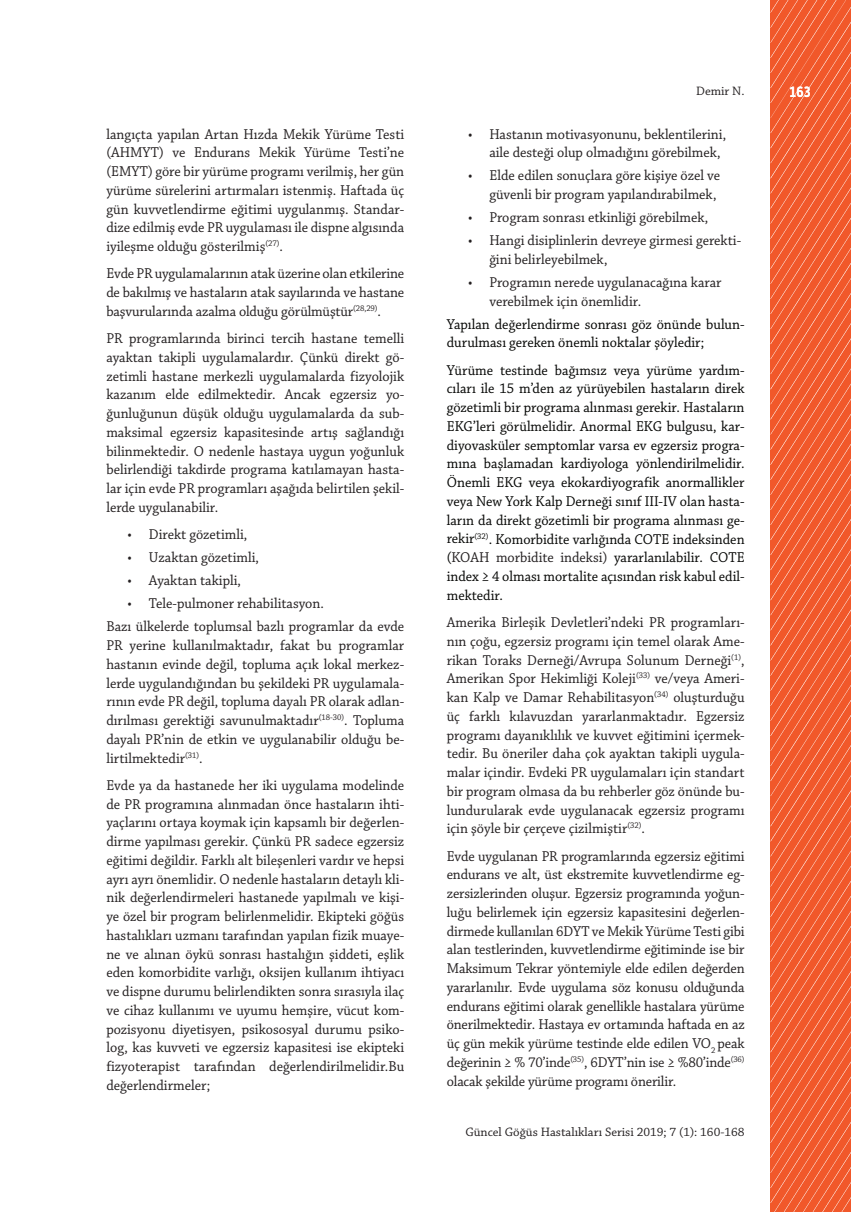
<style>
.page{position:relative;width:851px;height:1212px;background:#fff}
.page>*{position:absolute;margin:0;border:0;box-sizing:border-box;transform-origin:0 0}
.t1{font:15px/18.8px "Chaparral Pro";color:#231f20;text-align:justify;scale:.95 1}
.t2{font:15px/18.8px "Chaparral Pro";color:#040503;scale:.95 1}
.t3{font:700 15px "Alwyn OT";color:#fff;scale:.85 1}
.t4{font:12.9px "Chaparral Pro";color:#231f20}
.s1{color:#231f20}
</style>
<div class="page">
<svg style="left:770px;top:0;width:80px;height:1212px;background:#f16135"></svg>
<p class="t1" style="left:106px;top:125px;width:315px">langıçta yapılan Artan Hızda Mekik Yürüme Testi (AHMYT) ve Endurans Mekik Yürüme Testi’ne (EMYT) göre bir yürüme programı verilmiş, her gün yürüme sürelerini artırmaları istenmiş. Haftada üç gün kuvvetlendirme eğitimi uygulanmış. Standar&shy;dize edilmiş evde PR uygulaması ile dispne algısında iyileşme olduğu gösterilmiş<sup>(27)</sup>.</p>
<p class="t1" style="left:106px;top:265px;width:315px">Evde PR uygulamalarının atak üzerine olan etkilerine de bakılmış ve hastaların atak sayılarında ve hastane başvurularında azalma olduğu görülmüştür<sup>(28,29)</sup>.</p>
<p class="t1" style="left:106px;top:330px;width:315px">PR programlarında birinci tercih hastane temelli ayaktan takipli uygulamalardır. Çünkü direkt gö&shy;zetimli hastane merkezli uygulamalarda fizyolojik kazanım elde edilmektedir. Ancak egzersiz yo&shy;ğunluğunun düşük olduğu uygulamalarda da sub&shy;maksimal egzersiz kapasitesinde artış sağlandığı bilinmektedir. O nedenle hastaya uygun yoğunluk belirlendiği takdirde programa katılamayan hasta&shy;lar için evde PR programları aşağıda belirtilen şekil&shy;lerde uygulanabilir.</p>
<p class="t1" style="left:128px;top:526px;width:127px">• Direkt gözetimli,</p>
<p class="t1" style="left:128px;top:549px;width:140px">• Uzaktan gözetimli,</p>
<p class="t1" style="left:128px;top:572px;width:121px">• Ayaktan takipli,</p>
<p class="t1" style="left:106px;top:593px;width:315px;line-height:23px;text-indent:21px">• Tele-pulmoner rehabilitasyon.<br>Bazı ülkelerde toplumsal bazlı programlar da evde</p>
<p class="t1" style="left:106px;top:636px;width:315px">PR yerine kullanılmaktadır, fakat bu programlar hastanın evinde değil, topluma açık lokal merkez&shy;lerde uygulandığından bu şekildeki PR uygulamala&shy;rının evde PR değil, topluma dayalı PR olarak adlan&shy;dırılması gerektiği savunulmaktadır<sup>(18-30)</sup>. Topluma dayalı PR’nin de etkin ve uygulanabilir olduğu be&shy;lirtilmektedir<sup>(31)</sup>.</p>
<p class="t1" style="left:106px;top:776px;width:315px">Evde ya da hastanede her iki uygulama modelinde de PR programına alınmadan önce hastaların ihti&shy;yaçlarını ortaya koymak için kapsamlı bir değerlen&shy;dirme yapılması gerekir. Çünkü PR sadece egzersiz eğitimi değildir. Farklı alt bileşenleri vardır ve hepsi ayrı ayrı önemlidir. O nedenle hastaların detaylı kli&shy;nik değerlendirmeleri hastanede yapılmalı ve kişi&shy;ye özel bir program belirlenmelidir. Ekipteki göğüs hastalıkları uzmanı tarafından yapılan fizik muaye&shy;ne ve alınan öykü sonrası hastalığın şiddeti, eşlik eden komorbidite varlığı, oksijen kullanım ihtiyacı ve dispne durumu belirlendikten sonra sırasıyla ilaç ve cihaz kullanımı ve uyumu hemşire, vücut kom&shy;pozisyonu diyetisyen, psikososyal durumu psiko&shy;log, kas kuvveti ve egzersiz kapasitesi ise ekipteki fizyoterapist tarafından değerlendirilmelidir.Bu değerlendirmeler;</p>
<p class="t4" style="left:696px;top:83px;width:50px">Demir N.</p>
<p class="t3" style="left:788px;top:82px;width:28px">163</p>
<p class="t1" style="left:489px;top:125px;width:251px;text-indent:-21px">• Hastanın motivasyonunu, beklentilerini, aile desteği olup olmadığını görebilmek,</p>
<p class="t1" style="left:468px;top:167px;width:267px;text-align:right">• Elde edilen sonuçlara göre kişiye özel ve güvenli bir program yapılandırabilmek,</p>
<p class="t1" style="left:468px;top:209px;width:254px">• Program sonrası etkinliği görebilmek,</p>
<p class="t1" style="left:489px;top:232px;width:266px;text-indent:-21px">• Hangi disiplinlerin devreye girmesi gerekti&shy;ğini belirleyebilmek,</p>
<p class="t1" style="left:489px;top:273px;width:246px;text-indent:-21px">• Programın nerede uygulanacağına karar verebilmek için önemlidir.</p>
<p class="t2" style="left:446px;top:315px;width:315px">Yapılan değerlendirme sonrası göz önünde bulun&shy;durulması gereken önemli noktalar şöyledir;</p>
<p class="t2" style="left:446px;top:361px;width:315px;text-align:justify">Yürüme testinde bağımsız veya yürüme yardım&shy;cıları ile 15 m’den az yürüyebilen hastaların direk gözetimli bir programa alınması gerekir. Hastaların EKG’leri görülmelidir. Anormal EKG bulgusu, kar&shy;diyovasküler semptomlar varsa ev egzersiz progra&shy;mına başlamadan kardiyologa yönlendirilmelidir.<br>Önemli EKG veya ekokardiyografik anormallikler veya New York Kalp Derneği sınıf III-IV olan hasta&shy;ların da direkt gözetimli bir programa alınması ge&shy;rekir<sup>(32)</sup>. Komorbidite varlığında COTE indeksinden (<span class="s1">KOAH morbidite indeksi)</span> yararlanılabilir. COTE index ≥ 4 olması mortalite açısından risk kabul edil&shy;mektedir.</p>
<p class="t1" style="left:446px;top:613px;width:315px">Amerika Birleşik Devletleri’ndeki PR programları&shy;nın çoğu, egzersiz programı için temel olarak Ame&shy;rikan Toraks Derneği/Avrupa Solunum Derneği<sup>(1)</sup>, Amerikan Spor Hekimliği Koleji<sup>(33)</sup> ve/veya Ameri&shy;kan Kalp ve Damar Rehabilitasyon<sup>(34)</sup> oluşturduğu üç farklı kılavuzdan yararlanmaktadır. Egzersiz programı dayanıklılık ve kuvvet eğitimini içermek&shy;tedir. Bu öneriler daha çok ayaktan takipli uygula&shy;malar içindir. Evdeki PR uygulamaları için standart bir program olmasa da bu rehberler göz önünde bu&shy;lundurularak evde uygulanacak egzersiz programı için şöyle bir çerçeve çizilmiştir<sup>(32)</sup>.</p>
<p class="t1" style="left:446px;top:847px;width:315px">Evde uygulanan PR programlarında egzersiz eğitimi endurans ve alt, üst ekstremite kuvvetlendirme eg&shy;zersizlerinden oluşur. Egzersiz programında yoğun&shy;luğu belirlemek için egzersiz kapasitesini değerlen&shy;dirmede kullanılan 6DYT ve Mekik Yürüme Testi gibi alan testlerinden, kuvvetlendirme eğitiminde ise bir Maksimum Tekrar yöntemiyle elde edilen değerden yararlanılır. Evde uygulama söz konusu olduğunda endurans eğitimi olarak genellikle hastalara yürüme önerilmektedir. Hastaya ev ortamında haftada en az üç gün mekik yürüme testinde elde edilen VO<sub>2</sub> peak değerinin ≥ % 70’inde<sup>(35)</sup>, 6DYT’nin ise ≥ %80’inde<sup>(36) </sup>olacak şekilde yürüme programı önerilir.</p>
<p class="t4" style="left:465px;top:1125px;width:281px">Güncel Göğüs Hastalıkları Serisi 2019; 7 (1): 160-168</p>
</div>
